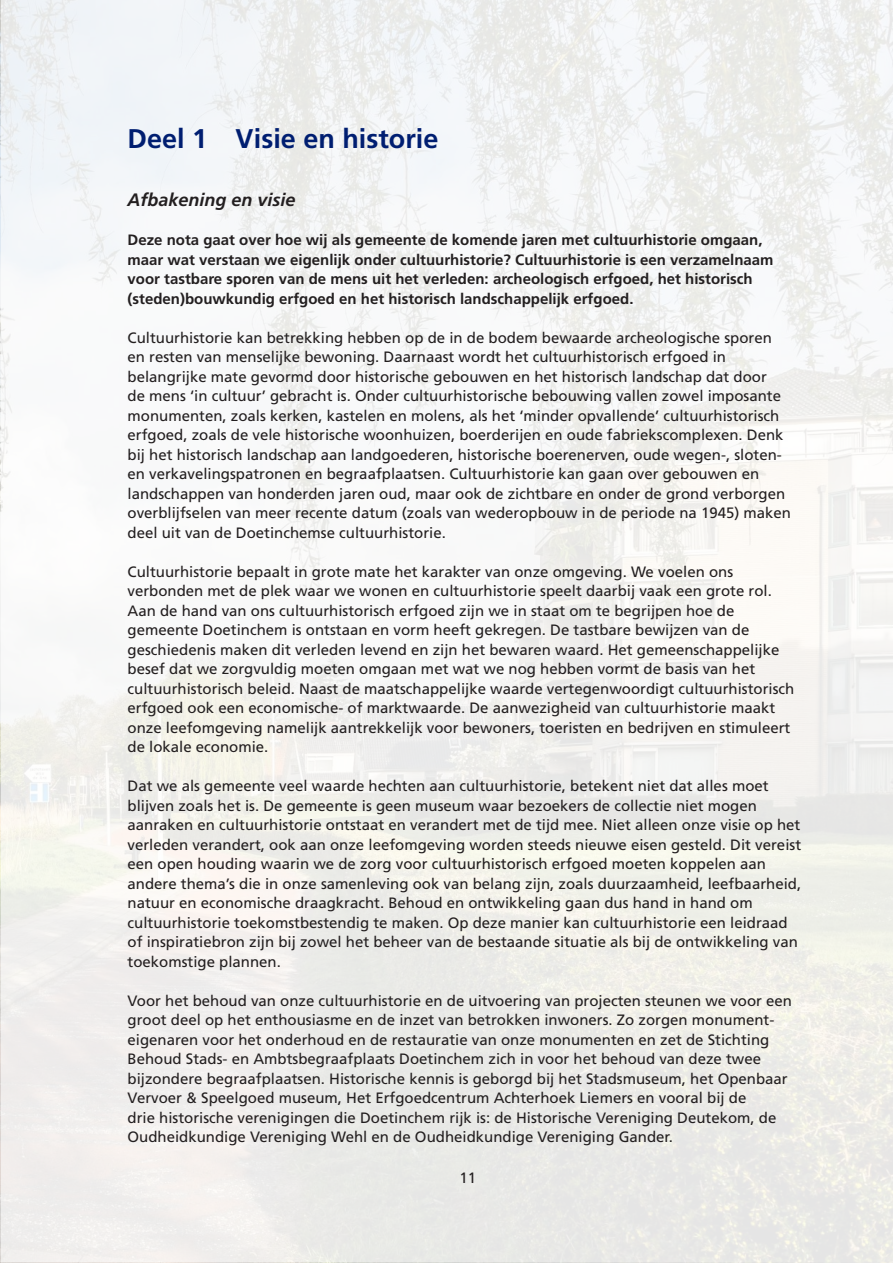
<style>
.page{position:relative;width:893px;height:1263px;background:#f2f2ef}
.page>*{position:absolute;margin:0;border:0;box-sizing:border-box;transform-origin:0 0}
.t1{font:700 27px "Frutiger LT Std";color:#001e71}
.t2{font:italic 700 18px "Frutiger LT Std";color:#231f20}
.t3{font:15px/19.5px "Frutiger LT Std";color:#231f20}
.t4{font:700 15px/19.5px "Frutiger LT Std";color:#231f20}
</style>
<div class="page">
<p class="t1" style="left:128px;top:123px;width:312px">Deel 1 Visie en historie</p>
<p class="t2" style="left:128px;top:189px;width:170px">Afbakening en visie</p>
<p class="t4" style="left:128px;top:230px;width:636px">Deze nota gaat over hoe wij als gemeente de komende jaren met cultuurhistorie omgaan,</p>
<p class="t4" style="left:128px;top:250px;width:648px">maar wat verstaan we eigenlijk onder cultuurhistorie? Cultuurhistorie is een verzamelnaam</p>
<p class="t4" style="left:128px;top:269px;width:627px">voor tastbare sporen van de mens uit het verleden: archeologisch erfgoed, het historisch (steden)bouwkundig erfgoed en het historisch landschappelijk erfgoed.</p>
<p class="t3" style="left:128px;top:328px;width:665px">Cultuurhistorie kan betrekking hebben op de in de bodem bewaarde archeologische sporen en resten van menselijke bewoning. Daarnaast wordt het cultuurhistorisch erfgoed in belangrijke mate gevormd door historische gebouwen en het historisch landschap dat door<br>de mens ‘in cultuur’ gebracht is. Onder cultuurhistorische bebouwing vallen zowel imposante monumenten, zoals kerken, kastelen en molens, als het ‘minder opvallende’ cultuurhistorisch erfgoed, zoals de vele historische woonhuizen, boerderijen en oude fabriekscomplexen. Denk bij het historisch landschap aan landgoederen, historische boerenerven, oude wegen-, sloten&shy;en verkavelingspatronen en begraafplaatsen. Cultuurhistorie kan gaan over gebouwen en landschappen van honderden jaren oud, maar ook de zichtbare en onder de grond verborgen overblijfselen van meer recente datum (zoals van wederopbouw in de periode na 1945) maken deel uit van de Doetinchemse cultuurhistorie.</p>
<p class="t3" style="left:128px;top:562px;width:646px">Cultuurhistorie bepaalt in grote mate het karakter van onze omgeving. We voelen ons verbonden met de plek waar we wonen en cultuurhistorie speelt daarbij vaak een grote rol.</p>
<p class="t3" style="left:128px;top:601px;width:668px">Aan de hand van ons cultuurhistorisch erfgoed zijn we in staat om te begrijpen hoe de gemeente Doetinchem is ontstaan en vorm heeft gekregen. De tastbare bewijzen van de geschiedenis maken dit verleden levend en zijn het bewaren waard. Het gemeenschappelijke besef dat we zorgvuldig moeten omgaan met wat we nog hebben vormt de basis van het cultuurhistorisch beleid. Naast de maatschappelijke waarde vertegenwoordigt cultuurhistorisch erfgoed ook een economische- of marktwaarde. De aanwezigheid van cultuurhistorie maakt onze leefomgeving namelijk aantrekkelijk voor bewoners, toeristen en bedrijven en stimuleert de lokale economie.</p>
<p class="t3" style="left:128px;top:776px;width:675px">Dat we als gemeente veel waarde hechten aan cultuurhistorie, betekent niet dat alles moet blijven zoals het is. De gemeente is geen museum waar bezoekers de collectie niet mogen aanraken en cultuurhistorie ontstaat en verandert met de tijd mee. Niet alleen onze visie op het verleden verandert, ook aan onze leefomgeving worden steeds nieuwe eisen gesteld. Dit vereist een open houding waarin we de zorg voor cultuurhistorisch erfgoed moeten koppelen aan andere thema’s die in onze samenleving ook van belang zijn, zoals duurzaamheid, leefbaarheid, natuur en economische draagkracht. Behoud en ontwikkeling gaan dus hand in hand om cultuurhistorie toekomstbestendig te maken. Op deze manier kan cultuurhistorie een leidraad of inspiratiebron zijn bij zowel het beheer van de bestaande situatie als bij de ontwikkeling van toekomstige plannen.</p>
<p class="t3" style="left:128px;top:991px;width:666px">Voor het behoud van onze cultuurhistorie en de uitvoering van projecten steunen we voor een</p>
<p class="t3" style="left:128px;top:1010px;width:662px">groot deel op het enthousiasme en de inzet van betrokken inwoners. Zo zorgen monument&shy;eigenaren voor het onderhoud en de restauratie van onze monumenten en zet de Stichting Behoud Stads- en Ambtsbegraafplaats Doetinchem zich in voor het behoud van deze twee bijzondere begraafplaatsen. Historische kennis is geborgd bij het Stadsmuseum, het Openbaar Vervoer &amp; Speelgoed museum, Het Erfgoedcentrum Achterhoek Liemers en vooral bij de<br>drie historische verenigingen die Doetinchem rijk is: de Historische Vereniging Deutekom, de Oudheidkundige Vereniging Wehl en de Oudheidkundige Vereniging Gander.</p>
<p class="t3" style="left:459px;top:1168px;width:18px">11</p>
</div>
